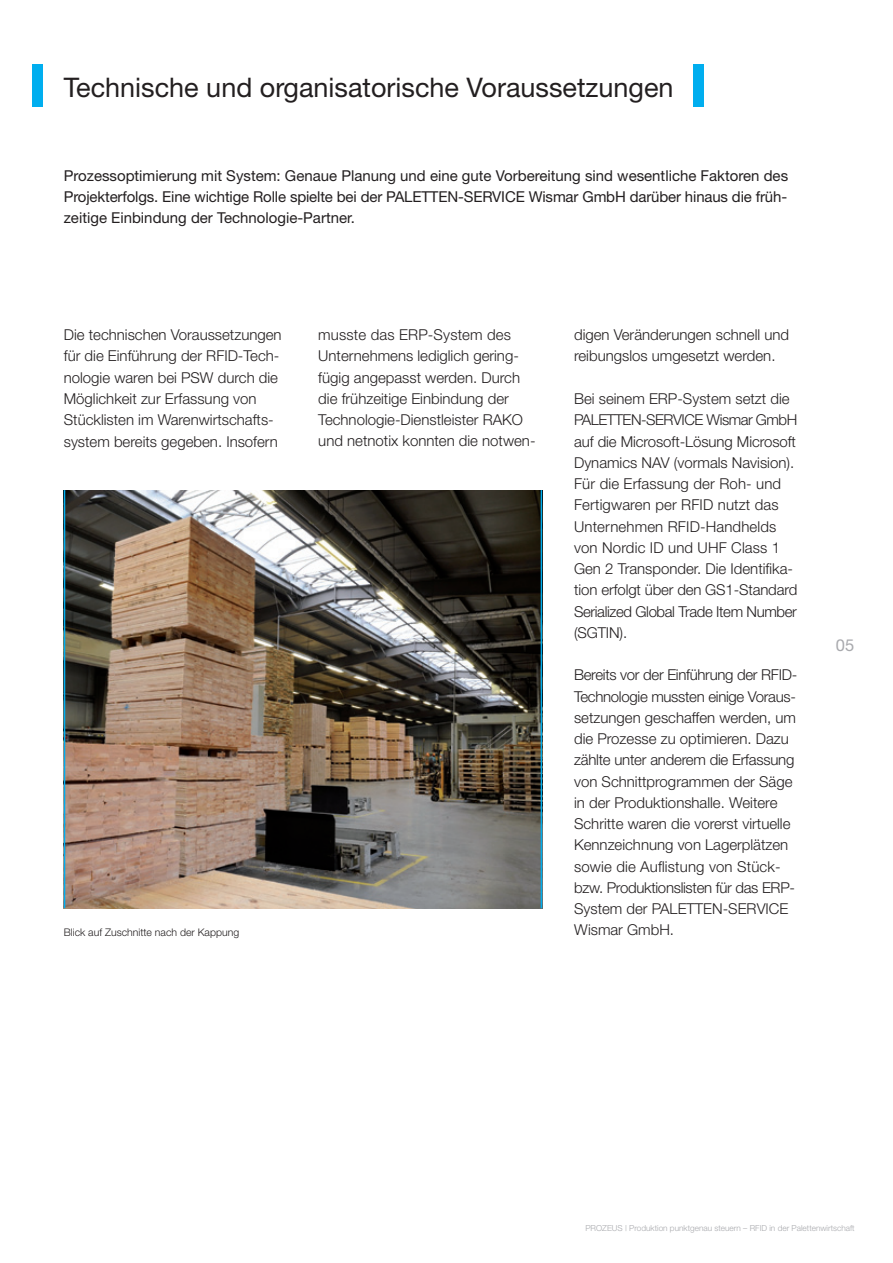
<style>
.page{position:relative;width:893px;height:1263px;background:#fff}
.page>*{position:absolute;margin:0;border:0;box-sizing:border-box;transform-origin:0 0}
.t1{font:27px "Helvetica Neue";color:#231f20}
.t2{font:16.5px "Helvetica Neue";color:#a8a9ad}
.t3{font:300 15px/21.3px "Helvetica Neue";color:#231f20}
.t4{font:15px/21.3px "Helvetica Neue";color:#231f20;text-align:justify}
.t5{font:300 10.5px "Helvetica Neue";color:#231f20}
.t6{font:300 8.25px "Helvetica Neue";color:#a8a9ad}
</style>
<div class="page">
<div style="left:32px;top:64px;width:11px;height:42px;background:#00aeef"></div>
<div style="left:694px;top:64px;width:10px;height:42px;background:#00aeef"></div>
<img style="left:65px;top:490px;width:476px;height:418px">
<hr style="left:64px;top:490px;width:1px;height:418px;background:#00aeef">
<hr style="left:541px;top:490px;width:1px;height:418px;background:#00aeef">
<h1 class="t1" style="left:64px;top:72px;width:611px">Technische und organisatorische Voraussetzungen</h1>
<p class="t4" style="left:64px;top:164px;width:726px">Prozessoptimierung mit System: Genaue Planung und eine gute Vorbereitung sind wesentliche Faktoren des Projekterfolgs. Eine wichtige Rolle spielte bei der PALETTEN-SERVICE Wismar GmbH darüber hinaus die früh&shy;zeitige Einbindung der Technologie-Partner.</p>
<p class="t3" style="left:64px;top:324px;width:219px">Die technischen Voraussetzungen für die Einführung der RFID-Tech&shy;nologie waren bei PSW durch die Möglichkeit zur Erfassung von Stücklisten im Warenwirtschafts&shy;system bereits gegeben. Insofern</p>
<p class="t3" style="left:318px;top:324px;width:219px">musste das ERP-System des<br>Unternehmens lediglich gering&shy;fügig angepasst werden. Durch die frühzeitige Einbindung der<br>Technologie-Dienstleister RAKO und netnotix konnten die notwen-</p>
<p class="t5" style="left:64px;top:925px;width:177px">Blick auf Zuschnitte nach der Kappung</p>
<p class="t3" style="left:574px;top:324px;width:217px">digen Veränderungen schnell und reibungslos umgesetzt werden.</p>
<p class="t3" style="left:574px;top:388px;width:225px">Bei seinem ERP-System setzt die<br>PALETTEN-SERVICE Wismar GmbH auf die Microsoft-Lösung Microsoft<br>Dynamics NAV (vormals Navision).<br>Für die Erfassung der Roh- und<br>Fertigwaren per RFID nutzt das<br>Unternehmen RFID-Handhelds von Nordic ID und UHF Class 1<br>Gen 2 Transponder. Die Identifika&shy;tion erfolgt über den GS1-Standard<br>Serialized Global Trade Item Number (SGTIN).</p>
<p class="t3" style="left:574px;top:664px;width:225px">Bereits vor der Einführung der RFID-<br>Technologie mussten einige Voraus&shy;setzungen geschaffen werden, um die Prozesse zu optimieren. Dazu zählte unter anderem die Erfassung von Schnittprogrammen der Säge in der Produktionshalle. Weitere<br>Schritte waren die vorerst virtuelle<br>Kennzeichnung von Lagerplätzen sowie die Auflistung von Stück&shy;bzw. Produktionslisten für das ERP-<br>System der PALETTEN-SERVICE<br>Wismar GmbH.</p>
<p class="t2" style="left:836px;top:635px;width:20px">05</p>
<p class="t6" style="left:585px;top:1223px;width:271px">PROZEUS | Produktion punktgenau steuern – RFID in der Palettenwirtschaft</p>
</div>
